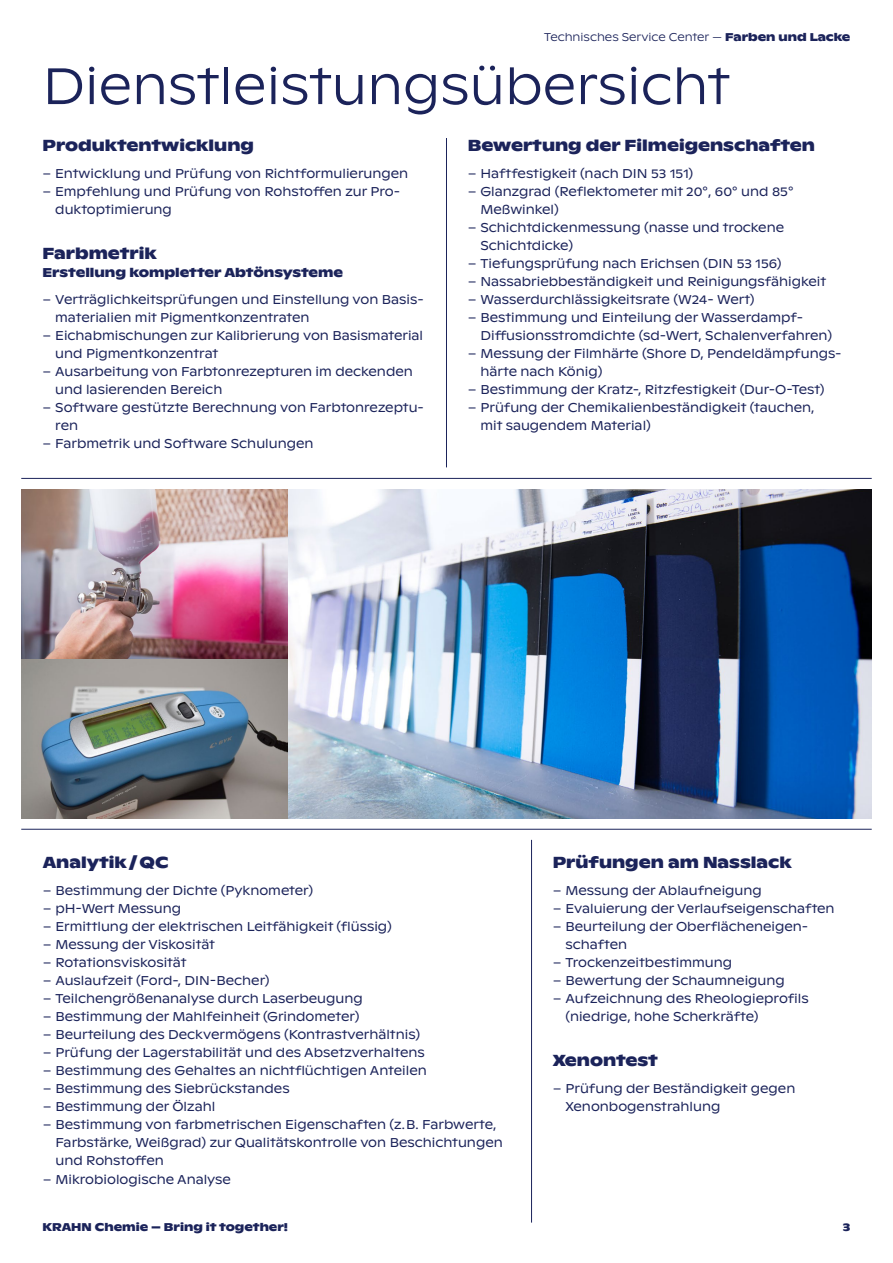
<style>
.page{position:relative;width:893px;height:1263px;background:#fff}
.page>*{position:absolute;margin:0;border:0;box-sizing:border-box;transform-origin:0 0}
.t1{font:300 51px "ABC Ginto Nord";color:#1b235a}
.t2{font:700 15.9px "ABC Ginto Nord";color:#1b235a}
.t3{font:12.75px/18px "ABC Ginto Nord";color:#1b235a}
.t4{font:700 12.75px "ABC Ginto Nord";color:#1b235a}
.t5{font:300 11.25px "ABC Ginto Nord";color:#1b235a}
.t6{font:700 11.25px "ABC Ginto Nord";color:#1b235a}
.s1{font-weight:700}
</style>
<div class="page">
<hr style="left:21px;top:829px;width:851px;height:1px;background:#1b235a">
<hr style="left:21px;top:478px;width:851px;height:1px;background:#1b235a">
<hr style="left:531px;top:840px;width:1px;height:382px;background:#1b235a">
<img style="left:21px;top:489px;width:851px;height:330px">
<hr style="left:446px;top:138px;width:1px;height:329px;background:#1b235a">
<p class="t5" style="left:544px;top:30px;width:308px">Technisches Service Center — <span class="s1">Farben und Lacke</span></p>
<h1 class="t1" style="left:43px;top:56px;width:689px">Dienstleistungsübersicht</h1>
<p class="t2" style="left:43px;top:135px;width:213px">Produktentwicklung</p>
<p class="t3" style="left:43px;top:164px;width:367px">– Entwicklung und Prüfung von Richtformulierungen</p>
<p class="t3" style="left:55px;top:182px;width:346px;text-indent:-13px">– Empfehlung und Prüfung von Rohstoffen zur Pro&shy;duktoptimierung</p>
<p class="t2" style="left:43px;top:243px;width:116px">Farbmetrik</p>
<p class="t4" style="left:43px;top:264px;width:302px">Erstellung kompletter Abtönsysteme</p>
<p class="t3" style="left:55px;top:290px;width:370px;text-indent:-13px">– Verträglichkeitsprüfungen und Einstellung von Basis&shy;materialien mit Pigmentkonzentraten</p>
<p class="t3" style="left:55px;top:326px;width:369px;text-indent:-13px">– Eichabmischungen zur Kalibrierung von Basismaterial und Pigmentkonzentrat</p>
<p class="t3" style="left:55px;top:362px;width:359px;text-indent:-13px">– Ausarbeitung von Farbtonrezepturen im deckenden und lasierenden Bereich</p>
<p class="t3" style="left:55px;top:398px;width:370px;text-indent:-13px">– Software gestützte Berechnung von Farbtonrezeptu&shy;ren</p>
<p class="t3" style="left:43px;top:434px;width:272px">– Farbmetrik und Software Schulungen</p>
<p class="t2" style="left:468px;top:135px;width:349px">Bewertung der Filmeigenschaften</p>
<p class="t3" style="left:468px;top:164px;width:227px">– Haftfestigkeit (nach DIN 53 151)</p>
<p class="t3" style="left:480px;top:182px;width:314px;text-indent:-13px">– Glanzgrad (Reflektometer mit 20°, 60° und 85°<br>Meßwinkel)</p>
<p class="t3" style="left:480px;top:219px;width:305px;text-indent:-13px">– Schichtdickenmessung (nasse und trockene<br>Schichtdicke)</p>
<p class="t3" style="left:468px;top:255px;width:315px">– Tiefungsprüfung nach Erichsen (DIN 53 156)</p>
<p class="t3" style="left:468px;top:273px;width:360px">– Nassabriebbeständigkeit und Reinigungsfähigkeit</p>
<p class="t3" style="left:468px;top:291px;width:288px">– Wasserdurchlässigkeitsrate (W24- Wert)</p>
<p class="t3" style="left:480px;top:309px;width:353px;text-indent:-13px">– Bestimmung und Einteilung der Wasserdampf-<br>Diffusionsstromdichte (sd-Wert, Schalenverfahren)</p>
<p class="t3" style="left:480px;top:345px;width:363px;text-indent:-13px">– Messung der Filmhärte (Shore D, Pendeldämpfungs&shy;härte nach König)</p>
<p class="t3" style="left:468px;top:381px;width:358px">– Bestimmung der Kratz-, Ritzfestigkeit (Dur-O-Test)</p>
<p class="t3" style="left:480px;top:399px;width:335px;text-indent:-13px">– Prüfung der Chemikalienbeständigkeit (tauchen, mit saugendem Material)</p>
<p class="t2" style="left:43px;top:853px;width:127px">Analytik / QC</p>
<p class="t3" style="left:43px;top:882px;width:272px">– Bestimmung der Dichte (Pyknometer)</p>
<p class="t3" style="left:43px;top:900px;width:140px">– pH-Wert Messung</p>
<p class="t3" style="left:43px;top:918px;width:351px">– Ermittlung der elektrischen Leitfähigkeit (flüssig)</p>
<p class="t3" style="left:43px;top:936px;width:174px">– Messung der Viskosität</p>
<p class="t3" style="left:43px;top:954px;width:145px">– Rotationsviskosität</p>
<p class="t3" style="left:43px;top:972px;width:228px">– Auslaufzeit (Ford-, DIN-Becher)</p>
<p class="t3" style="left:43px;top:990px;width:322px">– Teilchengrößenanalyse durch Laserbeugung</p>
<p class="t3" style="left:43px;top:1008px;width:318px">– Bestimmung der Mahlfeinheit (Grindometer)</p>
<p class="t3" style="left:43px;top:1026px;width:379px">– Beurteilung des Deckvermögens (Kontrastverhältnis)</p>
<p class="t3" style="left:43px;top:1044px;width:384px">– Prüfung der Lagerstabilität und des Absetzverhaltens</p>
<p class="t3" style="left:43px;top:1062px;width:386px">– Bestimmung des Gehaltes an nichtflüchtigen Anteilen</p>
<p class="t3" style="left:43px;top:1080px;width:249px">– Bestimmung des Siebrückstandes</p>
<p class="t3" style="left:43px;top:1098px;width:174px">– Bestimmung der Ölzahl</p>
<p class="t3" style="left:55px;top:1116px;width:449px;text-indent:-13px">– Bestimmung von farbmetrischen Eigenschaften (z. B. Farbwerte,<br>Farbstärke, Weißgrad) zur Qualitätskontrolle von Beschichtungen und Rohstoffen</p>
<p class="t3" style="left:43px;top:1170px;width:190px">– Mikrobiologische Analyse</p>
<p class="t6" style="left:43px;top:1220px;width:247px">KRAHN Chemie – Bring it together!</p>
<p class="t2" style="left:553px;top:853px;width:240px">Prüfungen am Nasslack</p>
<p class="t3" style="left:553px;top:882px;width:211px">– Messung der Ablaufneigung</p>
<p class="t3" style="left:553px;top:900px;width:283px">– Evaluierung der Verlaufseigenschaften</p>
<p class="t3" style="left:566px;top:918px;width:244px;text-indent:-13px">– Beurteilung der Oberflächeneigen&shy;schaften</p>
<p class="t3" style="left:553px;top:954px;width:181px">– Trockenzeitbestimmung</p>
<p class="t3" style="left:553px;top:972px;width:234px">– Bewertung der Schaumneigung</p>
<p class="t3" style="left:566px;top:990px;width:245px;text-indent:-13px">– Aufzeichnung des Rheologieprofils (niedrige, hohe Scherkräfte)</p>
<p class="t2" style="left:553px;top:1051px;width:107px">Xenontest</p>
<p class="t3" style="left:566px;top:1080px;width:231px;text-indent:-13px">– Prüfung der Beständigkeit gegen<br>Xenonbogenstrahlung</p>
<p class="t6" style="left:843px;top:1220px;width:9px">3</p>
</div>
